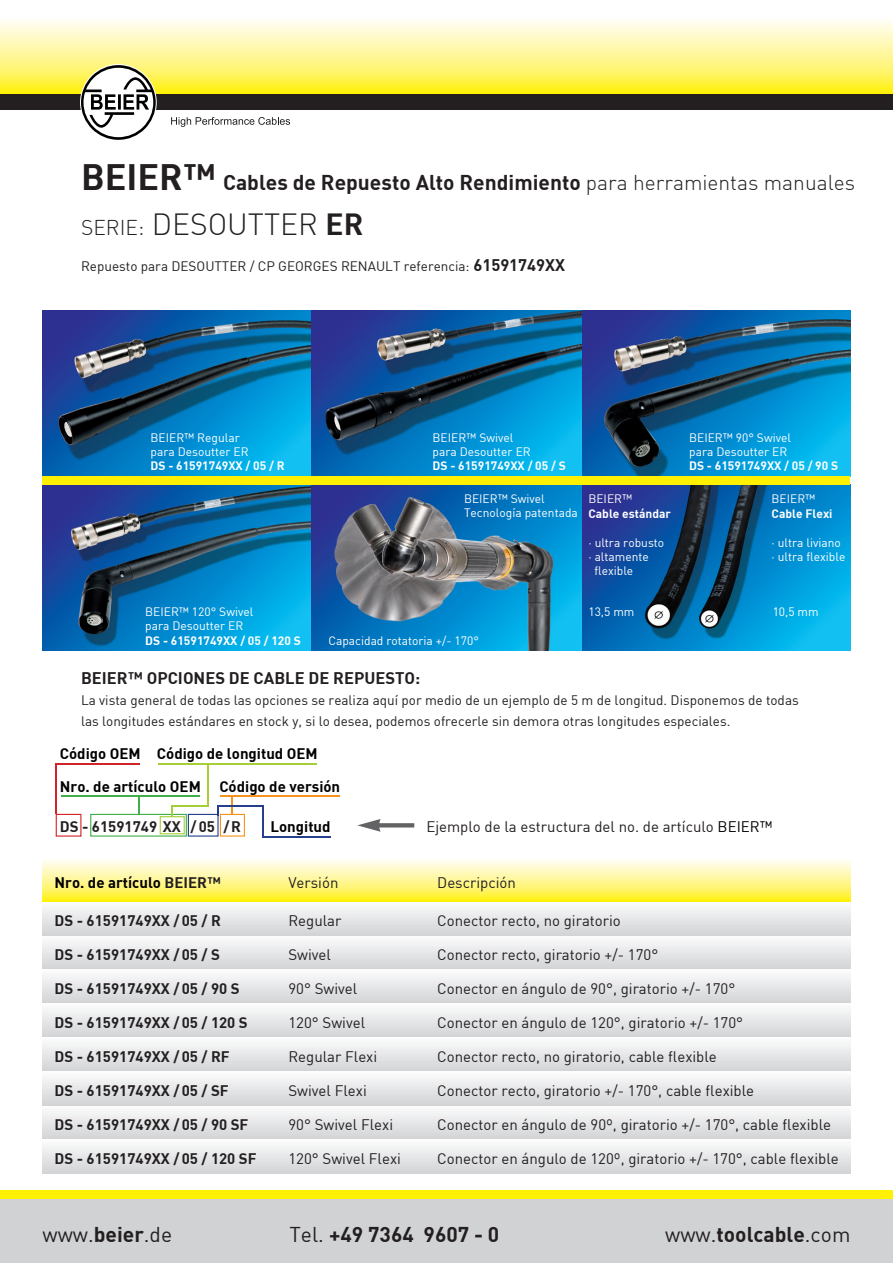
<style>
.page{position:relative;width:893px;height:1263px;background:#fff}
.page>*{position:absolute;margin:0;border:0;box-sizing:border-box;transform-origin:0 0}
.t1{font:30px "DIN Light Alternate";color:#231f20}
.t2{font:21px "DIN Bold";color:#231f20}
.t3{font:21px "DIN";color:#231f20}
.t4{font:16.5px "DIN Bold";color:#231f20}
.t5{font:15px "DIN";color:#231f20}
.t6{font:15px "DIN Bold";color:#231f20}
.t7{font:15px/32.2px "DIN Bold";color:#000}
.t8{font:13.5px/21px "DIN";color:#231f20}
.t9{font:12px/14.4px "DIN";color:#fff}
.t10{font:12px "DIN Bold";color:#fff}
.s1{font-size:36px}
.s2{font-family:"DIN Light Alternate"}
.s3{font-size:21px}
.s4{font-family:"DIN Bold"}
.s5{font-family:"DIN Bold";font-size:16.5px}
.s6{color:#000}
.s7{color:#231f20}
.s8{font-family:"DIN"}
</style>
<div class="page">
<img style="left:43px;top:310px;width:807px;height:166px">
<img style="left:43px;top:485px;width:807px;height:166px">
<div style="left:0;top:1199px;width:893px;height:64px;background:#d1d2d4"></div>
<div style="left:0;top:1191px;width:893px;height:8px;background:#fff101"></div>
<div style="left:43px;top:935px;width:807px;height:34px;background:linear-gradient(to bottom,#fdfdfd,#d4d5d7)"></div>
<div style="left:43px;top:901px;width:807px;height:34px;background:linear-gradient(to bottom,#fdfdfd,#d4d5d7)"></div>
<svg style="left:43px;top:976px;width:807px;height:61px"></svg>
<img style="left:43px;top:1003px;width:807px;height:1px">
<div style="left:43px;top:1037px;width:807px;height:34px;background:linear-gradient(to bottom,#fdfdfd,#d4d5d7)"></div>
<svg style="left:43px;top:1078px;width:807px;height:96px"></svg>
<svg style="left:43px;top:860px;width:807px;height:41px;background:#fff690"></svg>
<div style="left:0;top:95px;width:893px;height:15px;background:#231f20"></div>
<svg style="left:0;top:21px;width:892px;height:73px;background:#fff68e"></svg>
<svg style="left:171px;top:117px;width:119px;height:10px"></svg>
<svg style="left:81px;top:65px;width:75px;height:75px"></svg>
<div style="left:43px;top:476px;width:807px;height:9px;background:#fff101"></div>
<svg style="left:357px;top:819px;width:57px;height:13px"></svg>
<div style="left:56px;top:814px;width:25px;height:23px;border:1px solid #d1232a"></div>
<div style="left:220px;top:814px;width:25px;height:23px;border:1px solid #f7931d"></div>
<div style="left:160px;top:816px;width:25px;height:18px;border:1px solid #a6ce39"></div>
<div style="left:90px;top:814px;width:97px;height:23px;border:1px solid #40ae49"></div>
<div style="left:188px;top:814px;width:31px;height:23px;border:1px solid #253f8e"></div>
<hr style="left:56px;top:763px;width:1px;height:51px;background:#d1232a">
<svg style="left:232px;top:797px;width:1px;height:17px"></svg>
<svg style="left:138px;top:797px;width:1px;height:17px"></svg>
<hr style="left:56px;top:763px;width:83px;height:2px;background:#d1232a">
<hr style="left:220px;top:796px;width:119px;height:1px;background:#f7931d">
<hr style="left:158px;top:763px;width:159px;height:2px;background:#a6ce39">
<hr style="left:61px;top:796px;width:139px;height:1px;background:#40ae49">
<svg style="left:217px;top:806px;width:2px;height:9px"></svg>
<hr style="left:262px;top:805px;width:1px;height:32px;background:#253f8e">
<hr style="left:207px;top:764px;width:2px;height:42px;background:#a6ce39">
<hr style="left:171px;top:805px;width:38px;height:1px;background:#a6ce39">
<hr style="left:217px;top:805px;width:46px;height:1px;background:#253f8e">
<hr style="left:262px;top:836px;width:69px;height:1px;background:#253f8e">
<h2 class="t2" style="left:81px;top:168px;width:776px"><span class="s1">BEIER™</span> Cables de Repuesto Alto Rendimiento <span class="s2">para herramientas manuales</span></h2>
<h1 class="t1" style="left:81px;top:205px;width:284px"><span class="s3">SERIE:</span> DESOUTTER <span class="s4">ER</span></h1>
<p class="t8" style="left:81px;top:255px;width:485px">Repuesto para DESOUTTER / CP GEORGES RENAULT referencia: <span class="s5">61591749XX</span></p>
<p class="t9" style="left:151px;top:430px;width:100px">BEIER™ Regular para Desoutter ER</p>
<p class="t10" style="left:151px;top:458px;width:135px">DS - 61591749XX / 05 / R</p>
<p class="t9" style="left:433px;top:430px;width:100px">BEIER™ Swivel para Desoutter ER</p>
<p class="t10" style="left:433px;top:458px;width:135px">DS - 61591749XX / 05 / S</p>
<p class="t9" style="left:464px;top:491px;width:115px">BEIER™ Swivel<br>Tecnología patentada</p>
<p class="t9" style="left:588px;top:492px;width:45px">BEIER™</p>
<p class="t10" style="left:588px;top:506px;width:84px">Cable estándar</p>
<p class="t9" style="left:588px;top:535px;width:77px">· ultra robusto</p>
<p class="t9" style="left:588px;top:549px;width:62px">· altamente</p>
<p class="t9" style="left:594px;top:564px;width:40px">flexible</p>
<p class="t9" style="left:689px;top:430px;width:103px">BEIER™ 90° Swivel para Desoutter ER</p>
<p class="t10" style="left:689px;top:458px;width:151px">DS - 61591749XX / 05 / 90 S</p>
<p class="t9" style="left:772px;top:492px;width:45px">BEIER™</p>
<p class="t10" style="left:772px;top:506px;width:63px">Cable Flexi</p>
<p class="t9" style="left:772px;top:535px;width:75px">· ultra liviano · ultra flexible</p>
<p class="t9" style="left:145px;top:604px;width:110px">BEIER™ 120° Swivel</p>
<p class="t9" style="left:588px;top:604px;width:48px">13,5 mm</p>
<p class="t9" style="left:773px;top:604px;width:48px">10,5 mm</p>
<p class="t9" style="left:145px;top:619px;width:100px">para Desoutter ER</p>
<p class="t10" style="left:145px;top:633px;width:157px">DS - 61591749XX / 05 / 120 S</p>
<p class="t9" style="left:328px;top:633px;width:152px">Capacidad rotatoria +/- 170°</p>
<p class="t4" style="left:81px;top:668px;width:341px">BEIER™ OPCIONES DE CABLE DE REPUESTO:</p>
<p class="t8" style="left:81px;top:690px;width:719px">La vista general de todas las opciones se realiza aquí por medio de un ejemplo de 5 m de longitud. Disponemos de todas las longitudes estándares en stock y, si lo desea, podemos ofrecerle sin demora otras longitudes especiales.</p>
<p class="t7" style="left:60px;top:737px;width:282px">Código OEM Código de longitud OEM<br>Nro. de artículo OEM Código de versión</p>
<p class="t6" style="left:60px;top:817px;width:183px">DS - 61591749 XX / 05 / R</p>
<p class="t5" style="left:426px;top:817px;width:347px">Ejemplo de la estructura del no. de artículo <span class="s6">BEIER™</span></p>
<p class="t7" style="left:271px;top:810px;width:62px">Longitud</p>
<p class="t7" style="left:55px;top:866px;width:168px">Nro. de artículo <span class="s7">BEIER™</span></p>
<p class="t5" style="left:288px;top:873px;width:52px">Versión</p>
<p class="t5" style="left:437px;top:873px;width:80px">Descripción</p>
<p class="t6" style="left:55px;top:911px;width:168px">DS - 61591749XX / 05 / R</p>
<p class="t5" style="left:288px;top:911px;width:55px">Regular</p>
<p class="t5" style="left:437px;top:911px;width:185px">Conector recto, no giratorio</p>
<p class="t6" style="left:55px;top:945px;width:167px">DS - 61591749XX / 05 / S</p>
<p class="t5" style="left:288px;top:945px;width:44px">Swivel</p>
<p class="t5" style="left:437px;top:945px;width:223px">Conector recto, giratorio +/- 170°</p>
<p class="t6" style="left:55px;top:979px;width:187px">DS - 61591749XX / 05 / 90 S</p>
<p class="t5" style="left:288px;top:979px;width:70px">90° Swivel</p>
<p class="t5" style="left:437px;top:979px;width:300px">Conector en ángulo de 90°, giratorio +/- 170°</p>
<p class="t6" style="left:55px;top:1013px;width:195px">DS - 61591749XX / 05 / 120 S</p>
<p class="t5" style="left:288px;top:1013px;width:78px">120° Swivel</p>
<p class="t5" style="left:437px;top:1013px;width:307px">Conector en ángulo de 120°, giratorio +/- 170°</p>
<p class="t6" style="left:55px;top:1047px;width:177px">DS - 61591749XX / 05 / RF</p>
<p class="t5" style="left:288px;top:1047px;width:90px">Regular Flexi</p>
<p class="t5" style="left:437px;top:1047px;width:281px">Conector recto, no giratorio, cable flexible</p>
<p class="t6" style="left:55px;top:1081px;width:176px">DS - 61591749XX / 05 / SF</p>
<p class="t5" style="left:288px;top:1081px;width:80px">Swivel Flexi</p>
<p class="t5" style="left:437px;top:1081px;width:318px">Conector recto, giratorio +/- 170°, cable flexible</p>
<p class="t6" style="left:55px;top:1115px;width:195px">DS - 61591749XX / 05 / 90 SF</p>
<p class="t5" style="left:288px;top:1115px;width:106px">90° Swivel Flexi</p>
<p class="t5" style="left:437px;top:1115px;width:395px">Conector en ángulo de 90º, giratorio +/- 170°, cable flexible</p>
<p class="t6" style="left:55px;top:1149px;width:204px">DS - 61591749XX / 05 / 120 SF</p>
<p class="t5" style="left:288px;top:1149px;width:114px">120° Swivel Flexi</p>
<p class="t5" style="left:437px;top:1149px;width:403px">Conector en ángulo de 120º, giratorio +/- 170°, cable flexible</p>
<h2 class="t2" style="left:289px;top:1220px;width:211px"><span class="s8">Tel.</span> +49 7364 9607 - 0</h2>
<h2 class="t3" style="left:43px;top:1221px;width:131px">www.<span class="s4">beier</span>.de</h2>
<h2 class="t2" style="left:665px;top:1220px;width:187px"><span class="s8">www.</span>toolcable<span class="s8">.com</span></h2>
</div>
